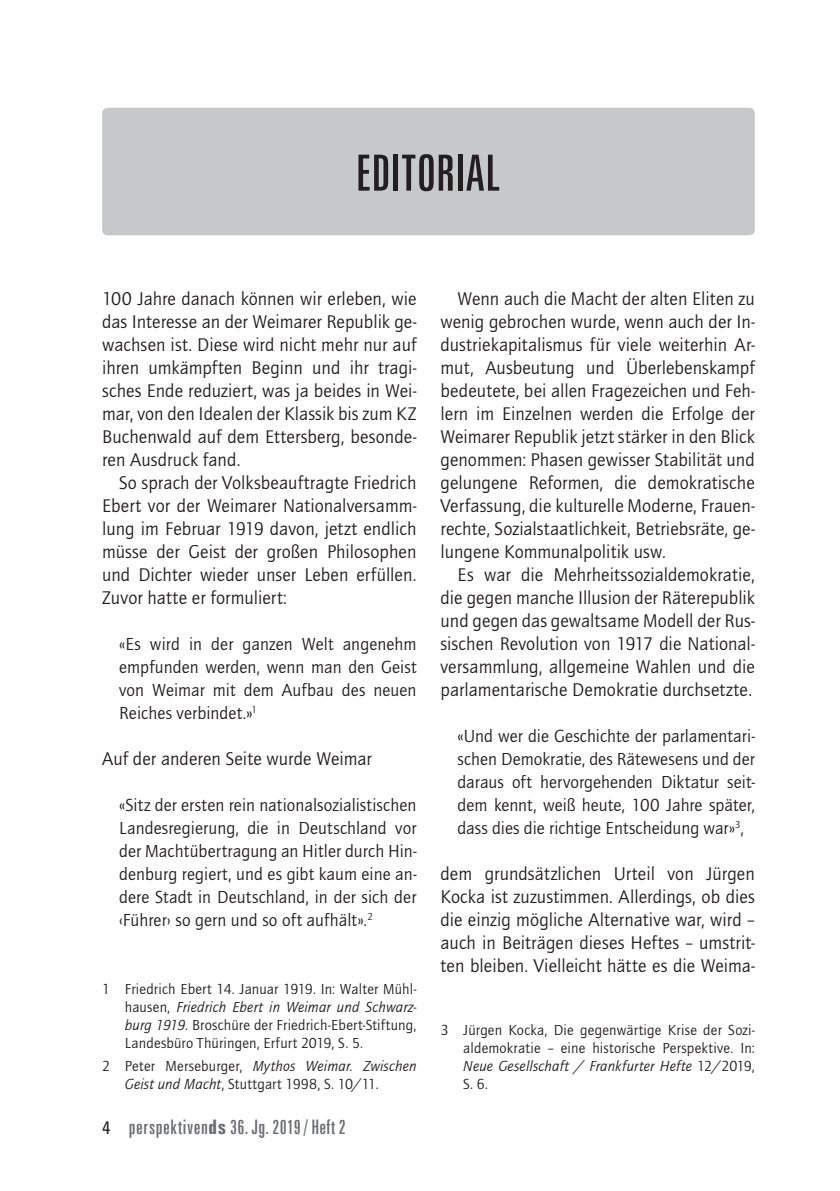
<style>
.page{position:relative;width:840px;height:1191px;background:#fff}
.page>*{position:absolute;margin:0;border:0;box-sizing:border-box;transform-origin:0 0}
.t1{font:extra-condensed 50px "Zurich BT";letter-spacing:.01em;color:#231f20}
.t2{font:extra-condensed 20px "Zurich BT";letter-spacing:.03em;color:#6c6d70}
.t3{font:19px/23px "Quay Sans ITC Std";color:#231f20;text-align:justify}
.t4{font:18px/23px "Quay Sans ITC Std";letter-spacing:.005em;color:#231f20;text-align:justify}
.t5{font:15px/18px "Quay Sans ITC Std";letter-spacing:.01em;color:#231f20;text-align:justify}
.s1{font-style:italic}
.s2{font-stretch:condensed;font-size:18px;color:#231f20}
.s3{font-weight:700}
</style>
<div class="page">
<div style="left:102px;top:108px;width:652px;height:127px;background:#c7c8ca;border-radius:6px"></div>
<h1 class="t1" style="left:355px;top:144px;width:145px">EDITORIAL</h1>
<p class="t3" style="left:102px;top:287px;width:316px">100 Jahre danach können wir erleben, wie das Interesse an der Weimarer Republik ge&shy;wachsen ist. Diese wird nicht mehr nur auf ihren umkämpften Beginn und ihr tragi&shy;sches Ende reduziert, was ja beides in Wei&shy;mar, von den Idealen der Klassik bis zum KZ Buchenwald auf dem Ettersberg, besonde&shy;ren Ausdruck fand.</p>
<p class="t3" style="left:102px;top:472px;width:316px;text-indent:17px">So sprach der Volksbeauftragte Friedrich Ebert vor der Weimarer Nationalversamm&shy;lung im Februar 1919 davon, jetzt endlich müsse der Geist der großen Philosophen und Dichter wieder unser Leben erfüllen.<br>Zuvor hatte er formuliert:</p>
<p class="t4" style="left:119px;top:633px;width:299px">«Es wird in der ganzen Welt angenehm empfunden werden, wenn man den Geist von Weimar mit dem Aufbau des neuen Reiches verbindet.»<sup>1</sup></p>
<p class="t3" style="left:102px;top:747px;width:271px">Auf der anderen Seite wurde Weimar</p>
<p class="t4" style="left:119px;top:794px;width:298px">«Sitz der ersten rein nationalsozialistischen Landesregierung, die in Deutschland vor der Machtübertragung an Hitler durch Hin&shy;denburg regiert, und es gibt kaum eine an&shy;dere Stadt in Deutschland, in der sich der ‹Führer› so gern und so oft aufhält».<sup>2</sup></p>
<p class="t5" style="left:125px;top:980px;width:293px;text-indent:-23px">1 Friedrich Ebert 14. Januar 1919. In: Walter Mühl&shy;hausen, <span class="s1">Friedrich Ebert in Weimar und Schwarz&shy;burg 1919</span>. Broschüre der Friedrich-Ebert-Stiftung, Landesbüro Thüringen, Erfurt 2019, S. 5.</p>
<p class="t5" style="left:125px;top:1057px;width:293px;text-indent:-23px">2 Peter Merseburger, <span class="s1">Mythos Weimar. Zwischen<br>Geist und Macht</span>, Stuttgart 1998, S. 10/11.</p>
<p class="t2" style="left:102px;top:1115px;width:245px"><span class="s2">4</span> perspektiven<span class="s3">ds</span> 36. Jg. 2019/Heft 2</p>
<p class="t3" style="left:440px;top:287px;width:316px;text-indent:17px">Wenn auch die Macht der alten Eliten zu wenig gebrochen wurde, wenn auch der In&shy;dustriekapitalismus für viele weiterhin Ar&shy;mut, Ausbeutung und Überlebenskampf bedeutete, bei allen Fragezeichen und Feh&shy;lern im Einzelnen werden die Erfolge der Weimarer Republik jetzt stärker in den Blick genommen: Phasen gewisser Stabilität und gelungene Reformen, die demokratische Verfassung, die kulturelle Moderne, Frauen&shy;rechte, Sozialstaatlichkeit, Betriebsräte, ge&shy;lungene Kommunalpolitik usw.</p>
<p class="t3" style="left:440px;top:564px;width:316px;text-indent:17px">Es war die Mehrheitssozialdemokratie, die gegen manche Illusion der Räterepublik und gegen das gewaltsame Modell der Rus&shy;sischen Revolution von 1917 die National&shy;versammlung, allgemeine Wahlen und die parlamentarische Demokratie durchsetzte.</p>
<p class="t4" style="left:457px;top:725px;width:299px">«Und wer die Geschichte der parlamentari&shy;schen Demokratie, des Rätewesens und der daraus oft hervorgehenden Diktatur seit&shy;dem kennt, weiß heute, 100 Jahre später, dass dies die richtige Entscheidung war»<sup>3</sup>,</p>
<p class="t3" style="left:440px;top:862px;width:315px">dem grundsätzlichen Urteil von Jürgen Kocka ist zuzustimmen. Allerdings, ob dies die einzig mögliche Alternative war, wird – auch in Beiträgen dieses Heftes – umstrit&shy;ten bleiben. Vielleicht hätte es die Weima-</p>
<p class="t5" style="left:463px;top:1021px;width:293px;text-indent:-23px">3 Jürgen Kocka, Die gegenwärtige Krise der Sozi&shy;aldemokratie – eine historische Perspektive. In:<br><span class="s1">Neue Gesellschaft / Frankfurter Hefte</span> 12/2019, S. 6.</p>
</div>
